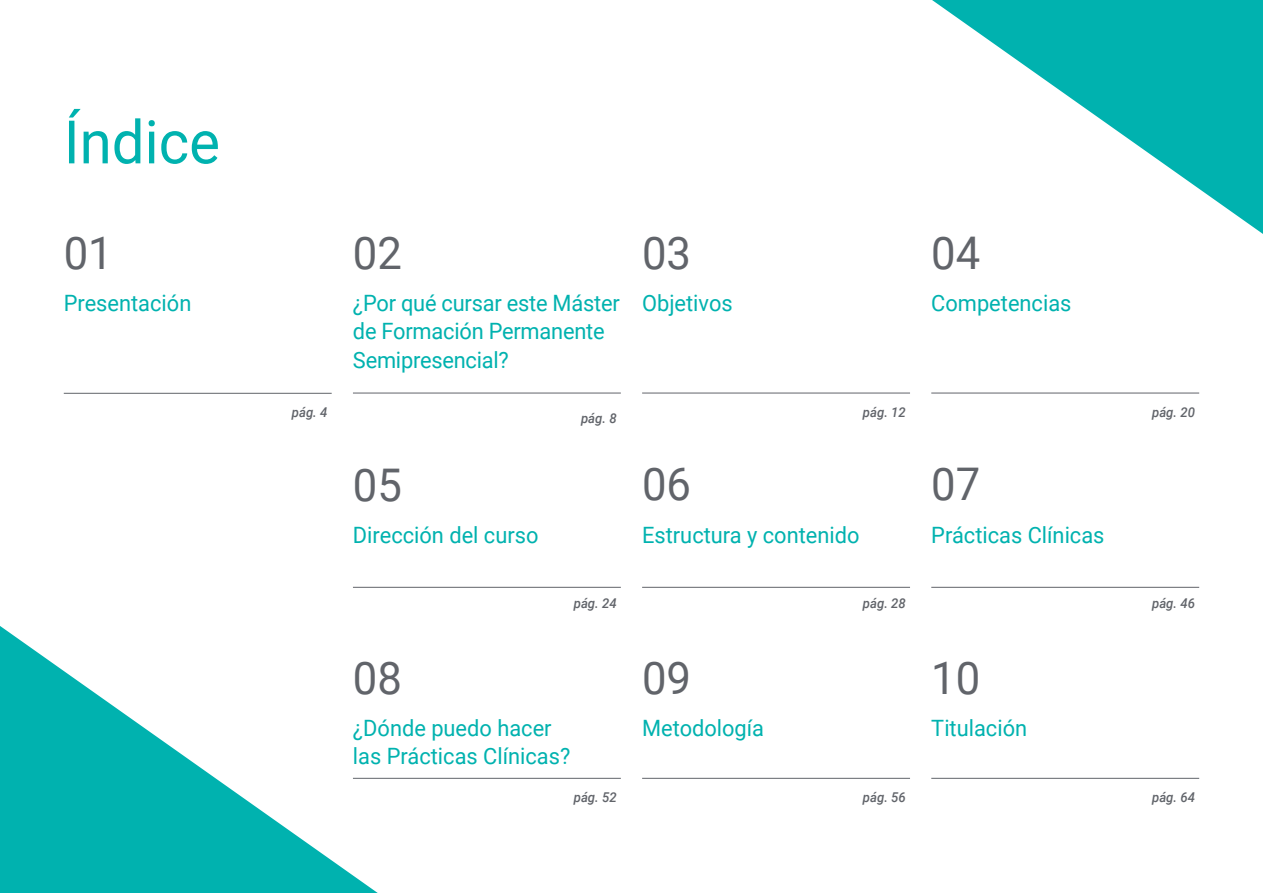
<style>
.page{position:relative;width:1263px;height:893px;background:#fff}
.page>*{position:absolute;margin:0;border:0;box-sizing:border-box;transform-origin:0 0}
.t1{font:60px "Roboto";color:#00b2af}
.t2{font:45px "Roboto";color:#61646a}
.t3{font:22.5px/28.5px "Roboto";color:#00b2af}
.t4{font:italic 500 13.5px "Roboto";color:#61646a}
</style>
<div class="page">
<svg style="left:0;top:626px;width:378px;height:267px"></svg>
<svg style="left:932px;top:0;width:331px;height:234px"></svg>
<hr style="left:642px;top:587px;width:268px;height:1px;background:#61646a">
<hr style="left:642px;top:393px;width:268px;height:1px;background:#61646a">
<hr style="left:931px;top:587px;width:268px;height:1px;background:#61646a">
<hr style="left:931px;top:393px;width:268px;height:1px;background:#61646a">
<hr style="left:353px;top:778px;width:268px;height:1px;background:#61646a">
<hr style="left:642px;top:778px;width:268px;height:1px;background:#61646a">
<hr style="left:931px;top:778px;width:268px;height:1px;background:#61646a">
<hr style="left:353px;top:587px;width:268px;height:1px;background:#61646a">
<hr style="left:353px;top:393px;width:268px;height:1px;background:#61646a">
<hr style="left:64px;top:393px;width:268px;height:1px;background:#61646a">
<h1 class="t1" style="left:64px;top:100px;width:158px">Índice</h1>
<h2 class="t2" style="left:353px;top:221px;width:51px">02</h2>
<h2 class="t2" style="left:64px;top:221px;width:51px">01</h2>
<h2 class="t2" style="left:642px;top:221px;width:51px">03</h2>
<p class="t3" style="left:64px;top:288px;width:129px">Presentación</p>
<p class="t4" style="left:292px;top:403px;width:37px">pág. 4</p>
<p class="t3" style="left:353px;top:288px;width:268px">¿Por qué cursar este Máster de Formación Permanente<br>Semipresencial?</p>
<p class="t3" style="left:642px;top:288px;width:92px">Objetivos</p>
<p class="t4" style="left:581px;top:409px;width:37px">pág. 8</p>
<p class="t4" style="left:863px;top:403px;width:44px">pág. 12</p>
<h2 class="t2" style="left:353px;top:453px;width:51px">05</h2>
<h2 class="t2" style="left:642px;top:453px;width:51px">06</h2>
<p class="t3" style="left:353px;top:519px;width:187px">Dirección del curso</p>
<p class="t3" style="left:642px;top:519px;width:219px">Estructura y contenido</p>
<p class="t4" style="left:574px;top:594px;width:44px">pág. 24</p>
<p class="t4" style="left:863px;top:594px;width:44px">pág. 28</p>
<h2 class="t2" style="left:931px;top:221px;width:51px">04</h2>
<p class="t3" style="left:931px;top:288px;width:142px">Competencias</p>
<h2 class="t2" style="left:931px;top:453px;width:51px">07</h2>
<p class="t3" style="left:931px;top:519px;width:175px">Prácticas Clínicas</p>
<h2 class="t2" style="left:353px;top:646px;width:51px">08</h2>
<h2 class="t2" style="left:642px;top:646px;width:51px">09</h2>
<h2 class="t2" style="left:931px;top:646px;width:51px">10</h2>
<p class="t3" style="left:353px;top:713px;width:200px">¿Dónde puedo hacer</p>
<p class="t3" style="left:642px;top:713px;width:123px">Metodología</p>
<p class="t3" style="left:353px;top:741px;width:219px">las Prácticas Clínicas?</p>
<p class="t3" style="left:931px;top:713px;width:97px">Titulación</p>
<p class="t4" style="left:1152px;top:403px;width:44px">pág. 20</p>
<p class="t4" style="left:1152px;top:594px;width:44px">pág. 46</p>
<p class="t4" style="left:574px;top:788px;width:44px">pág. 52</p>
<p class="t4" style="left:863px;top:788px;width:44px">pág. 56</p>
<p class="t4" style="left:1152px;top:788px;width:44px">pág. 64</p>
</div>
